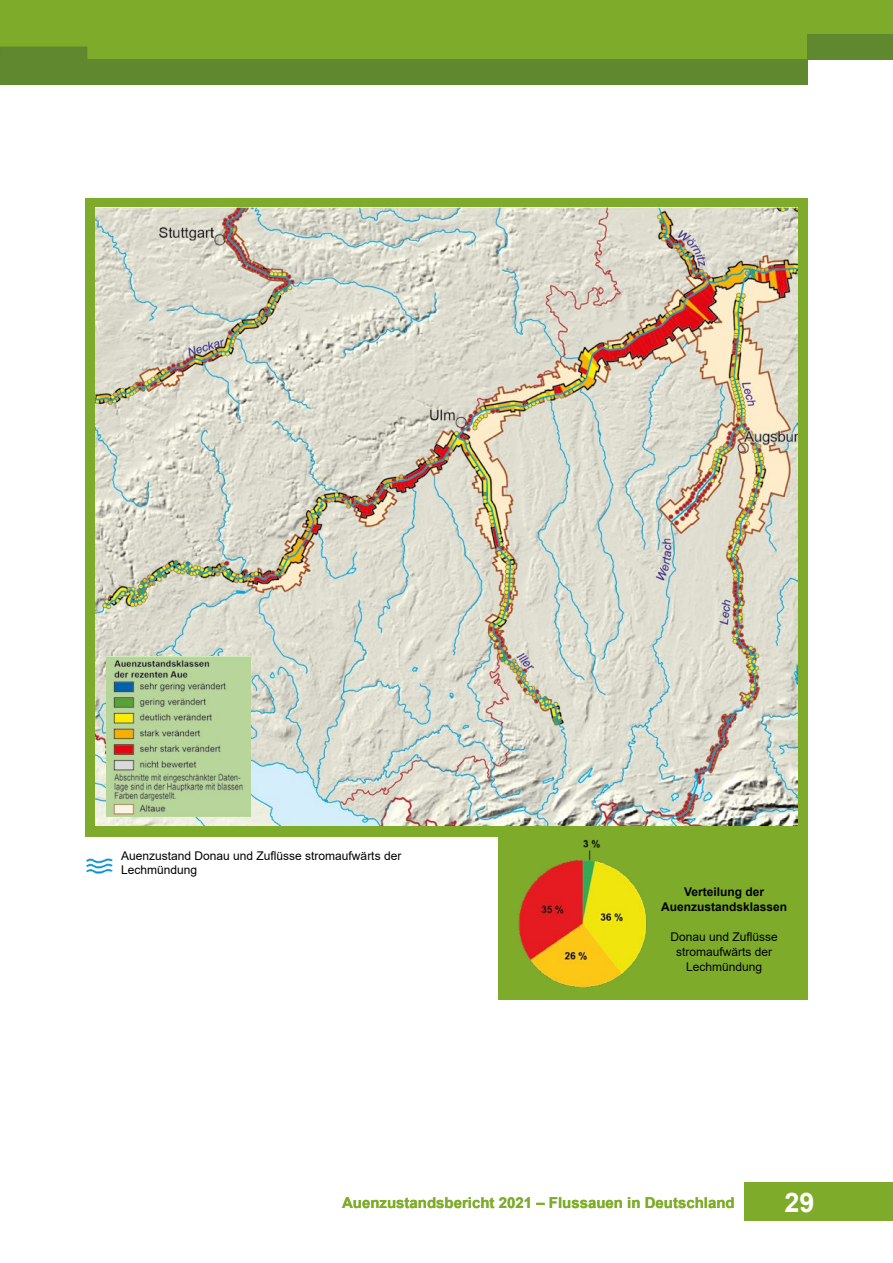
<style>
.page{position:relative;width:893px;height:1263px;background:#fff}
.page>*{position:absolute;margin:0;border:0;box-sizing:border-box;transform-origin:0 0}
.t1{font:700 27px "Arial";color:#fff}
.t2{font:700 15px "Arial";color:#7ead2a}
.t3{font:12px/15px "Arial";color:#000;text-align:center}
.t4{font:700 12px "Arial";color:#000}
</style>
<div class="page">
<div style="left:744px;top:1183px;width:149px;height:38px;background:#7eac2a"></div>
<div style="left:85px;top:199px;width:723px;height:801px;background:#7eac2a"></div>
<div style="left:0;top:0;width:893px;height:60px;background:#7eac2a"></div>
<div style="left:1px;top:47px;width:86px;height:13px;background:#60882e"></div>
<div style="left:808px;top:35px;width:85px;height:25px;background:#60882e"></div>
<div style="left:0;top:60px;width:808px;height:25px;background:#60882e"></div>
<img style="left:518px;top:839px;width:129px;height:149px">
<div style="left:67px;top:837px;width:431px;height:177px;background:#fff"></div>
<img style="left:86px;top:858px;width:27px;height:16px">
<img style="left:96px;top:208px;width:701px;height:617px">
<img style="left:106px;top:656px;width:144px;height:160px">
<p class="t3" style="left:121px;top:848px;width:282px">Auenzustand Donau und Zuflüsse stromaufwärts der</p>
<p class="t3" style="left:121px;top:862px;width:78px">Lechmündung</p>
<p class="t4" style="left:684px;top:883px;width:82px">Verteilung der</p>
<p class="t4" style="left:661px;top:898px;width:128px">Auenzustandsklassen</p>
<p class="t3" style="left:670px;top:929px;width:109px">Donau und Zuflüsse stromaufwärts der</p>
<p class="t3" style="left:686px;top:959px;width:78px">Lechmündung</p>
<p class="t2" style="left:342px;top:1192px;width:394px">Auenzustandsbericht 2021 – Flussauen in Deutschland</p>
<h1 class="t1" style="left:784px;top:1183px;width:32px">29</h1>
</div>
